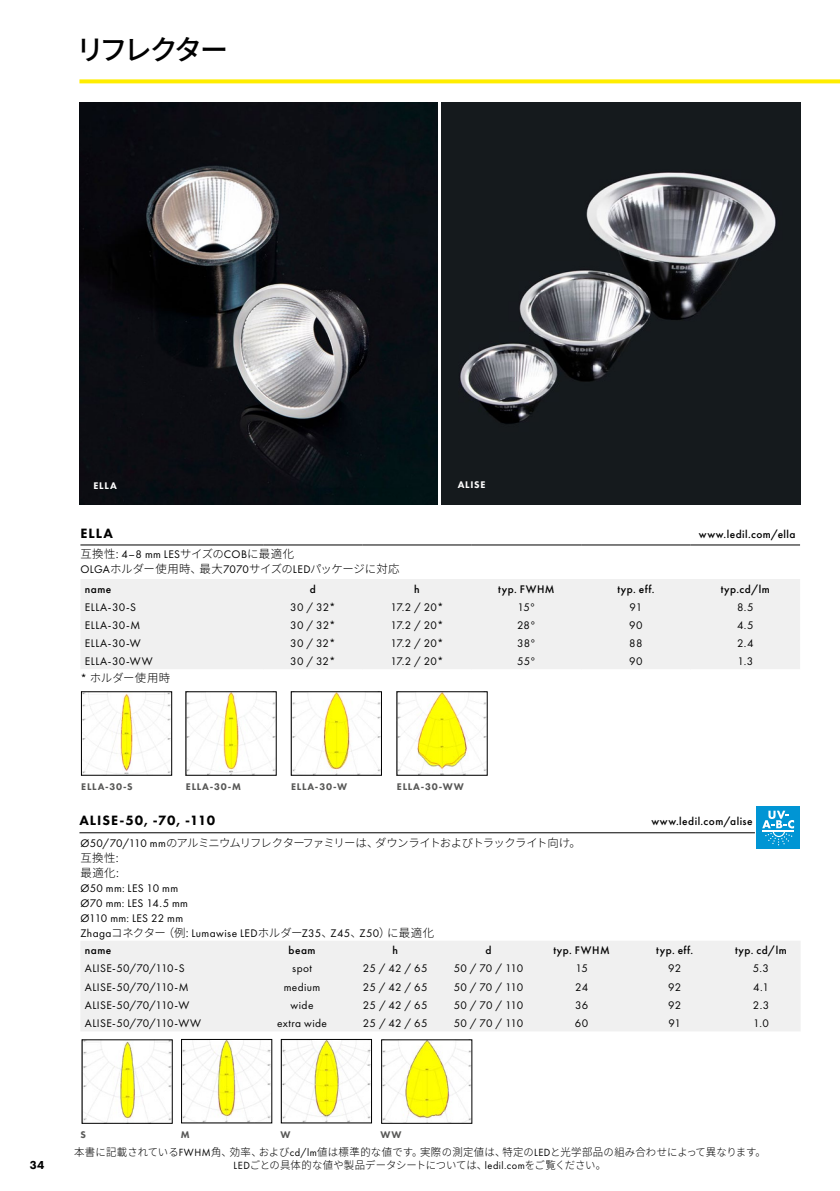
<style>
.page{position:relative;width:840px;height:1191px;background:#fff}
.page>*{position:absolute;margin:0;border:0;box-sizing:border-box;transform-origin:0 0}
.t1{font:500 28px "Source Han Sans JP";letter-spacing:-.135em;color:#000}
.t2{font:800 14px "Futura PT";letter-spacing:.07em;color:#000}
.t3{font:800 12px "Futura PT";color:#000}
.t4{font:11.4px/15px "Futura PT";letter-spacing:.03em;color:#000}
.t5{font:500 11.4px "Futura PT";letter-spacing:.04em;color:#000}
.t6{font:300 11.4px/15px "Source Han Sans JP";letter-spacing:-.06em;color:#000}
.t7{font:300 11.4px/15px "Source Han Sans JP";letter-spacing:-.015em;color:#000}
.t8{font:300 11.4px "Source Han Sans JP";letter-spacing:.02em;color:#000}
.t9{font:300 10.8px/13px "Source Han Sans JP";letter-spacing:.01em;color:#000;text-align:center;scale:.96 1}
.t10{font:800 10px "Futura PT";letter-spacing:.08em;color:#575756}
.t11{font:800 10px "Futura PT";letter-spacing:.08em;color:#fff}
.s1{font-family:"Futura PT";font-weight:400}
.s2{font-family:"Source Han Sans JP";font-weight:300}
</style>
<div class="page">
<hr style="left:79px;top:832px;width:675px;height:1px;background:#000">
<div style="left:81px;top:579px;width:718px;height:90px;background:#f0f0f0"></div>
<hr style="left:80px;top:544px;width:183px;height:1px;background:#000">
<hr style="left:263px;top:544px;width:99px;height:1px;background:#000">
<hr style="left:362px;top:544px;width:109px;height:1px;background:#000">
<hr style="left:471px;top:544px;width:110px;height:1px;background:#000">
<hr style="left:581px;top:544px;width:109px;height:1px;background:#000">
<hr style="left:690px;top:544px;width:109px;height:1px;background:#000">
<img style="left:79px;top:102px;width:358px;height:402px">
<div style="left:81px;top:941px;width:719px;height:90px;background:#f0f0f0"></div>
<img style="left:183px;top:1041px;width:87px;height:80px">
<div style="left:181px;top:1039px;width:91px;height:84px;border:1px solid #000"></div>
<img style="left:83px;top:1041px;width:88px;height:80px">
<img style="left:282px;top:1041px;width:88px;height:80px">
<div style="left:280px;top:1039px;width:92px;height:84px;border:1px solid #000"></div>
<img style="left:383px;top:1041px;width:87px;height:80px">
<img style="left:187px;top:693px;width:87px;height:80px">
<img style="left:83px;top:693px;width:87px;height:80px">
<div style="left:81px;top:691px;width:91px;height:84px;border:1px solid #000"></div>
<img style="left:292px;top:693px;width:88px;height:80px">
<div style="left:290px;top:691px;width:92px;height:84px;border:1px solid #000"></div>
<img style="left:398px;top:693px;width:87px;height:80px">
<div style="left:756px;top:806px;width:43px;height:43px;background:#0095d4"></div>
<svg style="left:762px;top:810px;width:31px;height:35px"></svg>
<img style="left:441px;top:102px;width:359px;height:402px">
<svg style="left:79px;top:79px;width:760px;height:4px;background:#ffee19"></svg>
<h1 class="t1" style="left:76px;top:33px;width:154px">リフレクター</h1>
<p class="t11" style="left:93px;top:480px;width:25px">ELLA</p>
<p class="t11" style="left:457px;top:478px;width:29px">ALISE</p>
<p class="t2" style="left:80px;top:524px;width:34px">ELLA</p>
<p class="t7" style="left:80px;top:547px;width:320px">互換性: <span class="s1">4–8 mm LES</span>サイズの<span class="s1">COB</span>に最適化<br><span class="s1">OLGA</span>ホルダー使用時、最大<span class="s1">7070</span>サイズの<span class="s1">LED</span>パッケージに対応</p>
<p class="t5" style="left:85px;top:582px;width:28px">name</p>
<p class="t5" style="left:310px;top:582px;width:8px">d</p>
<p class="t5" style="left:414px;top:582px;width:7px">h</p>
<p class="t5" style="left:498px;top:582px;width:58px">typ. FWHM</p>
<p class="t5" style="left:617px;top:582px;width:39px">typ. eff.</p>
<p class="t5" style="left:720px;top:582px;width:51px">typ.cd/lm</p>
<p class="t4" style="left:85px;top:599px;width:53px">ELLA-30-S</p>
<p class="t4" style="left:290px;top:599px;width:47px">30 / 32*</p>
<p class="t4" style="left:390px;top:599px;width:54px">17.2 / 20*</p>
<p class="t4" style="left:517px;top:599px;width:20px">15°</p>
<p class="t4" style="left:629px;top:599px;width:14px">91</p>
<p class="t4" style="left:736px;top:599px;width:18px">8.5</p>
<p class="t4" style="left:85px;top:617px;width:57px">ELLA-30-M</p>
<p class="t4" style="left:290px;top:617px;width:47px">30 / 32*</p>
<p class="t4" style="left:390px;top:617px;width:54px">17.2 / 20*</p>
<p class="t4" style="left:517px;top:617px;width:20px">28°</p>
<p class="t4" style="left:629px;top:617px;width:15px">90</p>
<p class="t4" style="left:736px;top:617px;width:18px">4.5</p>
<p class="t4" style="left:85px;top:635px;width:57px">ELLA-30-W</p>
<p class="t4" style="left:290px;top:635px;width:47px">30 / 32*</p>
<p class="t4" style="left:390px;top:635px;width:54px">17.2 / 20*</p>
<p class="t4" style="left:516px;top:635px;width:20px">38°</p>
<p class="t4" style="left:629px;top:635px;width:15px">88</p>
<p class="t4" style="left:736px;top:635px;width:18px">2.4</p>
<p class="t4" style="left:85px;top:653px;width:69px">ELLA-30-WW</p>
<p class="t4" style="left:290px;top:653px;width:47px">30 / 32*</p>
<p class="t4" style="left:390px;top:653px;width:54px">17.2 / 20*</p>
<p class="t4" style="left:517px;top:653px;width:20px">55°</p>
<p class="t4" style="left:629px;top:653px;width:15px">90</p>
<p class="t4" style="left:737px;top:653px;width:17px">1.3</p>
<p class="t8" style="left:80px;top:672px;width:91px"><span class="s1">*</span> ホルダー使用時</p>
<p class="t5" style="left:698px;top:527px;width:98px">www.ledil.com/ella</p>
<p class="t10" style="left:81px;top:780px;width:53px">ELLA-30-S</p>
<p class="t10" style="left:186px;top:780px;width:57px">ELLA-30-M</p>
<p class="t10" style="left:291px;top:780px;width:57px">ELLA-30-W</p>
<p class="t10" style="left:396px;top:780px;width:68px">ELLA-30-WW</p>
<p class="t2" style="left:79px;top:812px;width:137px">ALISE-50, -70, -110</p>
<p class="t5" style="left:651px;top:814px;width:103px">www.ledil.com/alise</p>
<p class="t6" style="left:80px;top:835px;width:502px"><span class="s1">Ø50/70/110 mm</span>のアルミニウムリフレクターファミリーは、ダウンライトおよびトラックライト向け。互換性:<br>最適化:</p>
<p class="t4" style="left:80px;top:880px;width:355px">Ø50 mm: LES 10 mm<br>Ø70 mm: LES 14.5 mm<br>Ø110 mm: LES 22 mm<br>Zhaga<span class="s2">コネクター（例:</span> Lumawise LED<span class="s2">ホルダー</span>Z35<span class="s2">、</span>Z45<span class="s2">、</span>Z50<span class="s2">）に最適化</span></p>
<p class="t5" style="left:85px;top:943px;width:28px">name</p>
<p class="t5" style="left:288px;top:943px;width:28px">beam</p>
<p class="t5" style="left:392px;top:943px;width:7px">h</p>
<p class="t5" style="left:485px;top:943px;width:8px">d</p>
<p class="t5" style="left:553px;top:943px;width:58px">typ. FWHM</p>
<p class="t5" style="left:655px;top:943px;width:39px">typ. eff.</p>
<p class="t5" style="left:734px;top:943px;width:53px">typ. cd/lm</p>
<p class="t4" style="left:85px;top:961px;width:101px">ALISE-50/70/110-S</p>
<p class="t4" style="left:292px;top:961px;width:21px">spot</p>
<p class="t4" style="left:363px;top:961px;width:66px">25 / 42 / 65</p>
<p class="t4" style="left:453px;top:961px;width:71px">50 / 70 / 110</p>
<p class="t4" style="left:575px;top:961px;width:14px">15</p>
<p class="t4" style="left:667px;top:961px;width:15px">92</p>
<p class="t4" style="left:752px;top:961px;width:18px">5.3</p>
<p class="t4" style="left:85px;top:979px;width:105px">ALISE-50/70/110-M</p>
<p class="t4" style="left:283px;top:979px;width:38px">medium</p>
<p class="t4" style="left:363px;top:979px;width:66px">25 / 42 / 65</p>
<p class="t4" style="left:453px;top:979px;width:71px">50 / 70 / 110</p>
<p class="t4" style="left:574px;top:979px;width:15px">24</p>
<p class="t4" style="left:667px;top:979px;width:15px">92</p>
<p class="t4" style="left:752px;top:979px;width:17px">4.1</p>
<p class="t4" style="left:85px;top:997px;width:106px">ALISE-50/70/110-W</p>
<p class="t4" style="left:290px;top:997px;width:24px">wide</p>
<p class="t4" style="left:363px;top:997px;width:66px">25 / 42 / 65</p>
<p class="t4" style="left:453px;top:997px;width:71px">50 / 70 / 110</p>
<p class="t4" style="left:574px;top:997px;width:15px">36</p>
<p class="t4" style="left:667px;top:997px;width:15px">92</p>
<p class="t4" style="left:752px;top:997px;width:18px">2.3</p>
<p class="t4" style="left:85px;top:1015px;width:118px">ALISE-50/70/110-WW</p>
<p class="t4" style="left:277px;top:1015px;width:51px">extra wide</p>
<p class="t4" style="left:363px;top:1015px;width:66px">25 / 42 / 65</p>
<p class="t4" style="left:453px;top:1015px;width:71px">50 / 70 / 110</p>
<p class="t4" style="left:574px;top:1015px;width:15px">60</p>
<p class="t4" style="left:668px;top:1015px;width:14px">91</p>
<p class="t4" style="left:752px;top:1015px;width:17px">1.0</p>
<p class="t3" style="left:30px;top:1157px;width:16px">34</p>
<p class="t10" style="left:80px;top:1128px;width:7px">S</p>
<p class="t10" style="left:181px;top:1128px;width:10px">M</p>
<p class="t10" style="left:280px;top:1128px;width:12px">W</p>
<p class="t10" style="left:380px;top:1128px;width:23px">WW</p>
<p class="t9" style="left:74px;top:1146px;width:721px">本書に記載されている<span class="s1">FWHM</span>角、効率、および<span class="s1">cd/lm</span>値は標準的な値です。実際の測定値は、特定の<span class="s1">LED</span>と光学部品の組み合わせによって異なります。<br><span class="s1">LED</span>ごとの具体的な値や製品データシートについては、<span class="s1">ledil.com</span>をご覧ください。</p>
</div>
